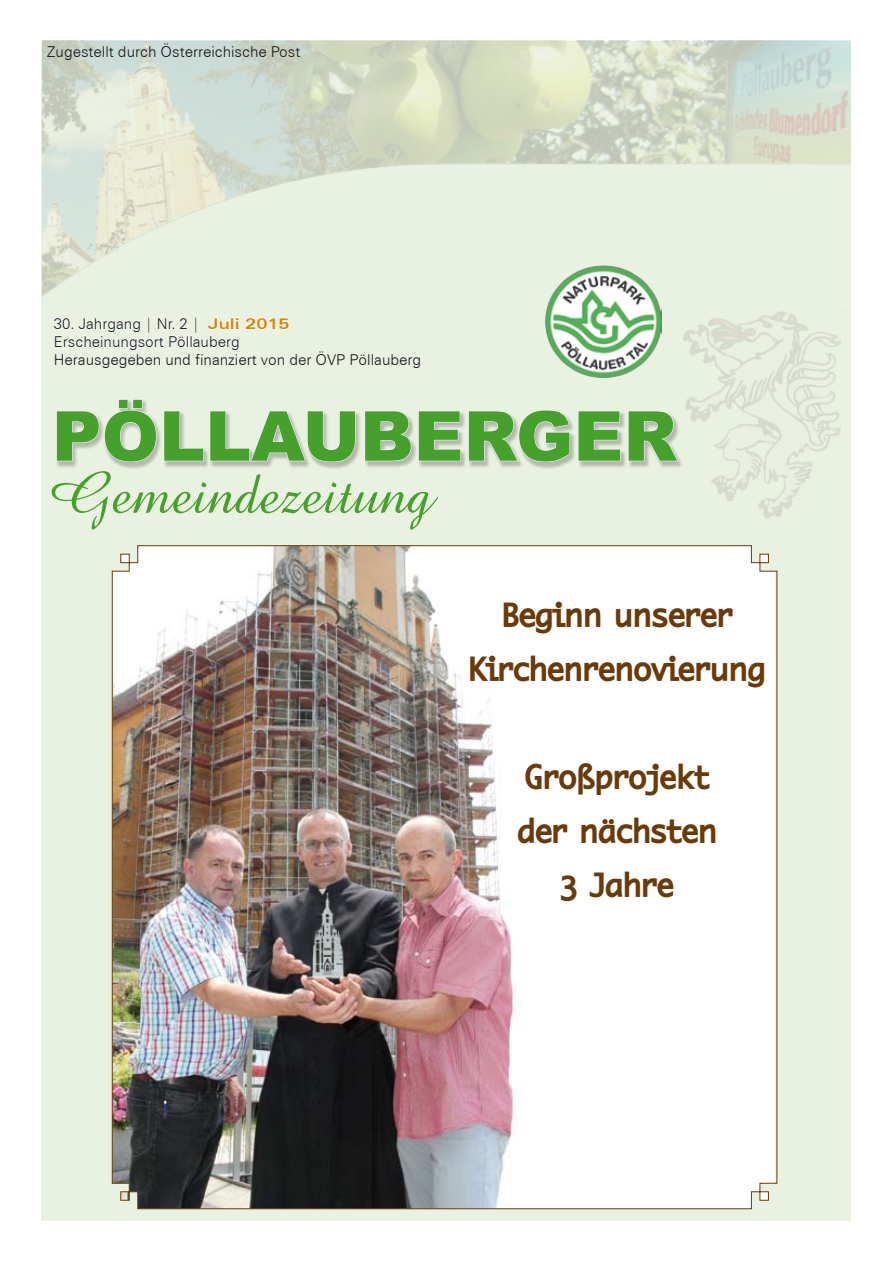
<style>
.page{position:relative;width:893px;height:1263px;background:#fff}
.page>*{position:absolute;margin:0;border:0;box-sizing:border-box;transform-origin:0 0}
.t1{font:900 69px "Arial";color:#45a12b}
.t2{font:60px "Amazone BT";color:#45a12b}
.t3{font:700 30px/54px "Monako";color:#6a3a09;text-align:center}
.t4{font:300 15px/18px "Zurich BT";color:#1a171b}
.s1{font-weight:700;font-stretch:expanded;color:#d18b0a}
</style>
<div class="page">
<div style="left:41px;top:41px;width:809px;height:1180px;background:#e9f1e1"></div>
<img style="left:683px;top:321px;width:158px;height:198px">
<img style="left:545px;top:321px;width:117px;height:57px">
<div style="left:54px;top:398px;width:769px;height:115px;background:#1a171b;opacity:.26"></div>
<svg style="left:56px;top:399px;width:101px;height:63px"></svg>
<svg style="left:163px;top:411px;width:41px;height:50px"></svg>
<svg style="left:210px;top:411px;width:146px;height:51px"></svg>
<svg style="left:364px;top:411px;width:48px;height:50px"></svg>
<svg style="left:418px;top:411px;width:43px;height:50px"></svg>
<svg style="left:468px;top:410px;width:102px;height:52px"></svg>
<svg style="left:578px;top:411px;width:43px;height:50px;background:#c6cbc0"></svg>
<svg style="left:628px;top:411px;width:50px;height:50px"></svg>
<img style="left:43px;top:41px;width:807px;height:280px">
<svg style="left:245px;top:317px;width:45px;height:12px"></svg>
<svg style="left:54px;top:317px;width:185px;height:33px"></svg>
<img style="left:112px;top:545px;width:666px;height:664px">
<p class="t4" style="left:47px;top:42px;width:255px">Zugestellt durch Österreichische Post</p>
<p class="t4" style="left:54px;top:314px;width:369px">30. Jahrgang | Nr. 2 | <span class="s1">Juli 2015<br></span>Erscheinungsort Pöllauberg<br>Herausgegeben und finanziert von der ÖVP Pöllauberg</p>
<h1 class="t1" style="left:52px;top:386px;width:627px">PÖLLAUBERGER</h1>
<h2 class="t2" style="left:47px;top:459px;width:387px">Gemeindezeitung</h2>
<h3 class="t3" style="left:469px;top:588px;width:299px">Beginn unserer<br>Kirchenrenovierung</h3>
<h3 class="t3" style="left:517px;top:750px;width:201px">Großprojekt der nächsten<br>3 Jahre</h3>
</div>
